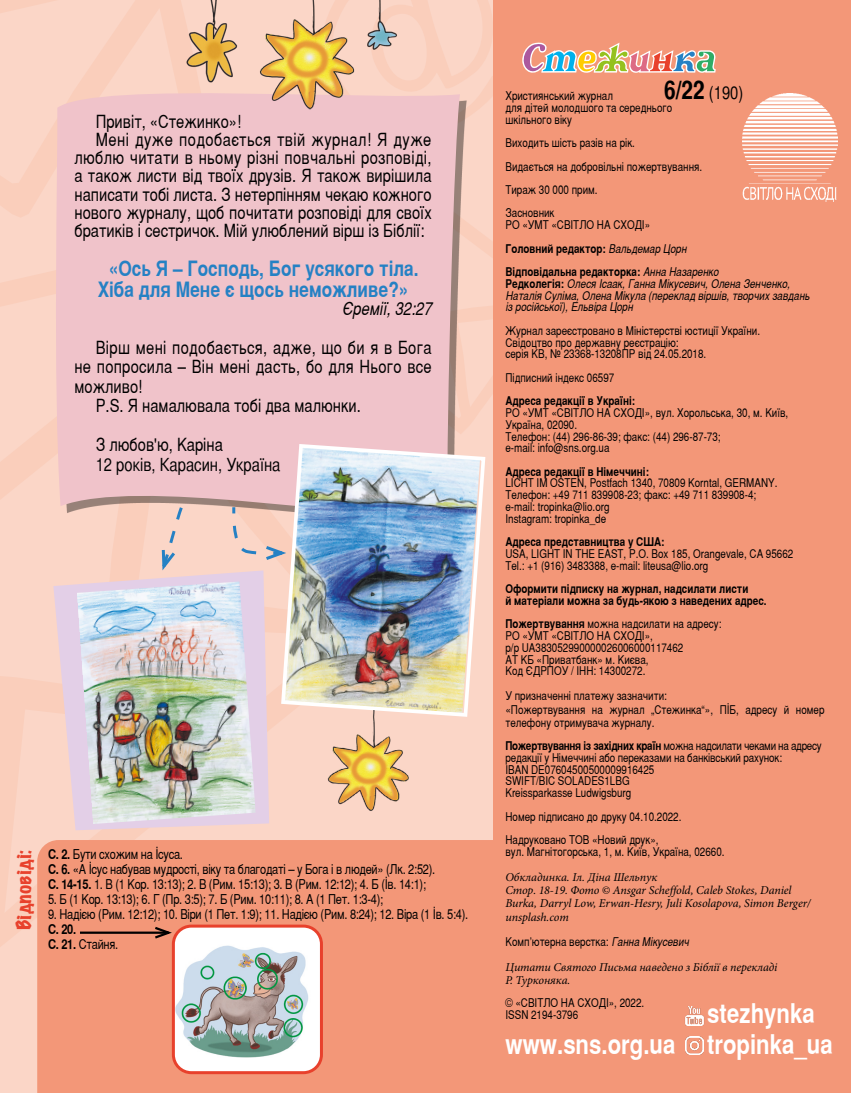
<style>
.page{position:relative;width:851px;height:1093px;background:#fff}
.page>*{position:absolute;margin:0;border:0;box-sizing:border-box;transform-origin:0 0}
.t1{font:700 27px "PM Bastion";color:#fff}
.t2{font:700 21px/21px "PM Bastion";color:#2581c4;text-align:center}
.t3{font:18px "PM Bastion";color:#000}
.t4{font:18px "PM Bastion";letter-spacing:.025em;color:#000}
.t5{font:18px "Bastion C";color:#000}
.t6{font:italic 18px "PM Bastion";color:#000}
.t7{font:expanded 18px "Marker Felt";color:#e8412c}
.t8{font:13.5px/15px "PM Bastion";letter-spacing:-.02em;color:#000}
.t9{font:700 13.5px/15px "PM Bastion";color:#000}
.t10{font:12px/11.7px "PM Bastion";color:#000}
.t11{font:700 12px/23.4px "PM Bastion";color:#000}
.t12{font:italic 12px/13.2px "Minion Pro";letter-spacing:-.01em;color:#000}
.t13{font:italic 12px/11.7px "PM Bastion";color:#000}
.s1{font-weight:700}
.s2{font-weight:400}
.s3{font-weight:700;font-size:25.5px}
.s4{font-weight:400;font-style:italic}
.s5{font-weight:700;font-style:normal}
.s6{font-style:italic}
</style>
<div class="page">
<div style="left:0;top:0;width:850px;height:1093px;background:#fbd6c7"></div>
<svg style="left:0;top:421px;width:282px;height:526px"></svg>
<svg style="left:466px;top:222px;width:27px;height:206px"></svg>
<svg style="left:401px;top:0;width:92px;height:118px"></svg>
<div style="left:493px;top:0;width:357px;height:1093px;background:#f39778"></div>
<svg style="left:0;top:0;width:183px;height:306px"></svg>
<div style="left:37px;top:840px;width:456px;height:253px;background:#f39778"></div>
<svg style="left:52px;top:80px;width:408px;height:439px;background:#eec2c7"></svg>
<img style="left:279px;top:442px;width:207px;height:277px">
<svg style="left:53px;top:570px;width:216px;height:260px;fill:#e3cfe7"></svg>
<img style="left:77px;top:581px;width:178px;height:243px">
<svg style="left:522px;top:42px;width:193px;height:31px"></svg>
<img style="left:742px;top:93px;width:95px;height:109px">
<img style="left:685px;top:1037px;width:18px;height:17px">
<img style="left:685px;top:1006px;width:19px;height:19px">
<svg style="left:160px;top:504px;width:25px;height:70px"></svg>
<svg style="left:231px;top:504px;width:59px;height:58px"></svg>
<img style="left:183px;top:0;width:218px;height:113px">
<img style="left:321px;top:710px;width:89px;height:101px">
<hr style="left:80px;top:931px;width:88px;height:3px;background:#000">
<svg style="left:152px;top:925px;width:23px;height:15px"></svg>
<img style="left:173px;top:926px;width:148px;height:146px">
<div style="left:172px;top:924px;width:151px;height:150px;border:3px solid #e8412c;border-radius:18px"></div>
<h3 class="t3" style="left:96px;top:112px;width:147px">Привіт, «Стежинко»!</h3>
<h3 class="t4" style="left:96px;top:130px;width:337px">Мені дуже подобається твій журнал! Я дуже</h3>
<h3 class="t3" style="left:74px;top:148px;width:358px">люблю читати в ньому різні повчальні розповіді,</h3>
<h3 class="t3" style="left:74px;top:166px;width:358px">а також листи від твоїх друзів. Я також вирішила</h3>
<h3 class="t3" style="left:74px;top:184px;width:359px">написати тобі листа. З нетерпінням чекаю кожного</h3>
<h3 class="t3" style="left:74px;top:202px;width:359px">нового журналу, щоб почитати розповіді для своїх</h3>
<h3 class="t3" style="left:74px;top:220px;width:351px">братиків і сестричок. Мій улюблений вірш із Біблії:</h3>
<h2 class="t2" style="left:98px;top:257px;width:322px">«Ось Я – Господь, Бог усякого тіла.<br>Хіба для Мене є щось неможливе?»</h2>
<h3 class="t6" style="left:342px;top:298px;width:91px">Єремії, 32:27</h3>
<h3 class="t3" style="left:96px;top:337px;width:337px">Вірш мені подобається, адже, що би я в Бога</h3>
<h3 class="t3" style="left:74px;top:356px;width:359px">не попросила – Він мені дасть, бо для Нього все</h3>
<h3 class="t3" style="left:74px;top:376px;width:69px">можливо!</h3>
<h3 class="t3" style="left:96px;top:395px;width:266px">P.S. Я намалювала тобі два малюнки.</h3>
<h3 class="t3" style="left:96px;top:434px;width:129px">З любов'ю, Каріна</h3>
<h3 class="t5" style="left:96px;top:454px;width:186px">12 років, Карасин, Україна</h3>
<h3 class="t7" style="left:10px;top:930px;width:81px;rotate:-90deg">Відповіді:</h3>
<p class="t8" style="left:48px;top:847px;width:388px"><span class="s1">С. 2.</span> Бути схожим на Ісуса.<br><span class="s1">С. 6.</span> «А Ісус набував мудрості, віку та благодаті – у Бога і в людей» (Лк. 2:52).<br><span class="s1">С. 14-15.</span> 1. В (1 Кор. 13:13); 2. В (Рим. 15:13); 3. В (Рим. 12:12); 4. Б (Ів. 14:1);</p>
<p class="t8" style="left:48px;top:892px;width:336px">5. Б (1 Кор. 13:13); 6. Г (Пр. 3:5); 7. Б (Рим. 10:11); 8. А (1 Пет. 1:3-4);</p>
<p class="t8" style="left:48px;top:907px;width:421px">9. Надією (Рим. 12:12); 10. Віри (1 Пет. 1:9); 11. Надією (Рим. 8:24); 12. Віра (1 Ів. 5:4).</p>
<p class="t9" style="left:48px;top:921px;width:72px">С. 20.<br>С. 21. <span class="s2">Стайня.</span></p>
<h3 class="t5" style="left:664px;top:82px;width:81px"><span class="s3">6/22</span> (190)</h3>
<p class="t10" style="left:505px;top:90px;width:168px">Християнський журнал<br>для дітей молодшого та середнього шкільного віку</p>
<p class="t10" style="left:505px;top:131px;width:198px;line-height:23.4px">Виходить шість разів на рік.<br>Видається на добровільні пожертвування.<br>Тираж 30 000 прим.<br>Засновник</p>
<p class="t11" style="left:505px;top:213px;width:214px"><span class="s2">РО «УМТ «СВIТЛО НА СХОДI»<br></span>Головний редактор: <span class="s4">Вальдемар Цорн<br></span>Відповідальна редакторка: <span class="s4">Анна Назаренко</span></p>
<p class="t13" style="left:505px;top:278px;width:305px"><span class="s5">Редколегія:</span> Олеся Iсаак, Ганна Мікусевич, Олена Зенченко,<br>Наталія Суліма, Олена Мікула (переклад віршів, творчих завдань із російської), Ельвіра Цорн</p>
<p class="t10" style="left:505px;top:325px;width:256px">Журнал зареєстровано в Міністерстві юстиції України.<br>Свідоцтво про державну реєстрацію:<br>серія КВ, № 23368-13208ПР від 24.05.2018.</p>
<p class="t10" style="left:505px;top:372px;width:110px">Підписний індекс 06597</p>
<p class="t11" style="left:505px;top:389px;width:131px">Адреса редакції в Україні:</p>
<p class="t10" style="left:505px;top:407px;width:284px">РО «УМТ «СВIТЛО НА СХОДI», вул. Хорольська, 30, м. Київ, Україна, 02090.<br>Телефон: (44) 296-86-39; факс: (44) 296-87-73;<br>e-mail: info@sns.org.ua</p>
<p class="t11" style="left:505px;top:459px;width:145px">Адреса редакції в Німеччині:</p>
<p class="t10" style="left:505px;top:477px;width:273px">LICHT IM OSTEN, Postfach 1340, 70809 Korntal, GERMANY.<br>Телефон: +49 711 839908-23; факс: +49 711 839908-4; e-mail: tropinka@lio.org<br>Instagram: tropinka_de</p>
<p class="t11" style="left:505px;top:530px;width:160px">Адреса представництва у США:</p>
<p class="t10" style="left:505px;top:548px;width:289px">USA, LIGHT IN THE EAST, P.O. Box 185, Orangevale, CA 95662<br>Tel.: +1 (916) 3483388, e-mail: liteusa@lio.org</p>
<p class="t11" style="left:505px;top:583px;width:262px;line-height:11.7px">Оформити підписку на журнал, надсилати листи<br>й матеріали можна за будь-якою з наведених адрес.</p>
<p class="t10" style="left:505px;top:618px;width:217px"><span class="s1">Пожертвування</span> можна надсилати на адресу:<br>РО «УМТ «СВIТЛО НА СХОДI»,<br>р/р UA383052990000026006000117462<br>АТ КБ «Приватбанк» м. Києва,<br>Код ЄДРПОУ / IНН: 14300272.</p>
<p class="t10" style="left:505px;top:689px;width:320px;line-height:13.2px">У призначенні платежу зазначити:<br>«Пожертвування на журнал ◊Стежинка“», ПІБ, адресу й номер телефону отримувача журналу.</p>
<p class="t10" style="left:505px;top:740px;width:317px"><span class="s1">Пожертвування із західних країн</span> можна надсилати чеками на адресу редакції у Німеччині або переказами на банківський рахунок:<br>IBAN DE07604500500009916425<br>SWIFT/BIC SOLADES1LBG<br>Kreissparkasse Ludwigsburg</p>
<p class="t10" style="left:505px;top:805px;width:177px;line-height:23.4px">Номер підписано до друку 04.10.2022.<br>Надруковано ТОВ «Новий друк»,</p>
<p class="t10" style="left:505px;top:846px;width:220px">вул. Магнітогорська, 1, м. Київ, Україна, 02660.</p>
<p class="t12" style="left:505px;top:870px;width:307px">Обкладинка. Іл. Діна Шельпук<br>Стор. 18-19. Фото © Ansgar Scheffold, Caleb Stokes, Daniel Burka, Darryl Low, Erwan-Hesry, Juli Kosolapova, Simon Berger/ unsplash.com</p>
<p class="t10" style="left:505px;top:935px;width:185px">Комп’ютерна верстка: <span class="s6">Ганна Мiкусевич</span></p>
<p class="t12" style="left:505px;top:960px;width:273px">Цитати Святого Письма наведено з Біблії в перекладі<br>Р. Турконяка.</p>
<p class="t10" style="left:505px;top:997px;width:140px">© «СВIТЛО НА СХОДI», 2022.<br>ISSN 2194-3796</p>
<h1 class="t1" style="left:505px;top:1028px;width:171px">www.sns.org.ua</h1>
<h1 class="t1" style="left:707px;top:997px;width:109px">stezhynka</h1>
<h1 class="t1" style="left:707px;top:1028px;width:127px">tropinka_ua</h1>
</div>
